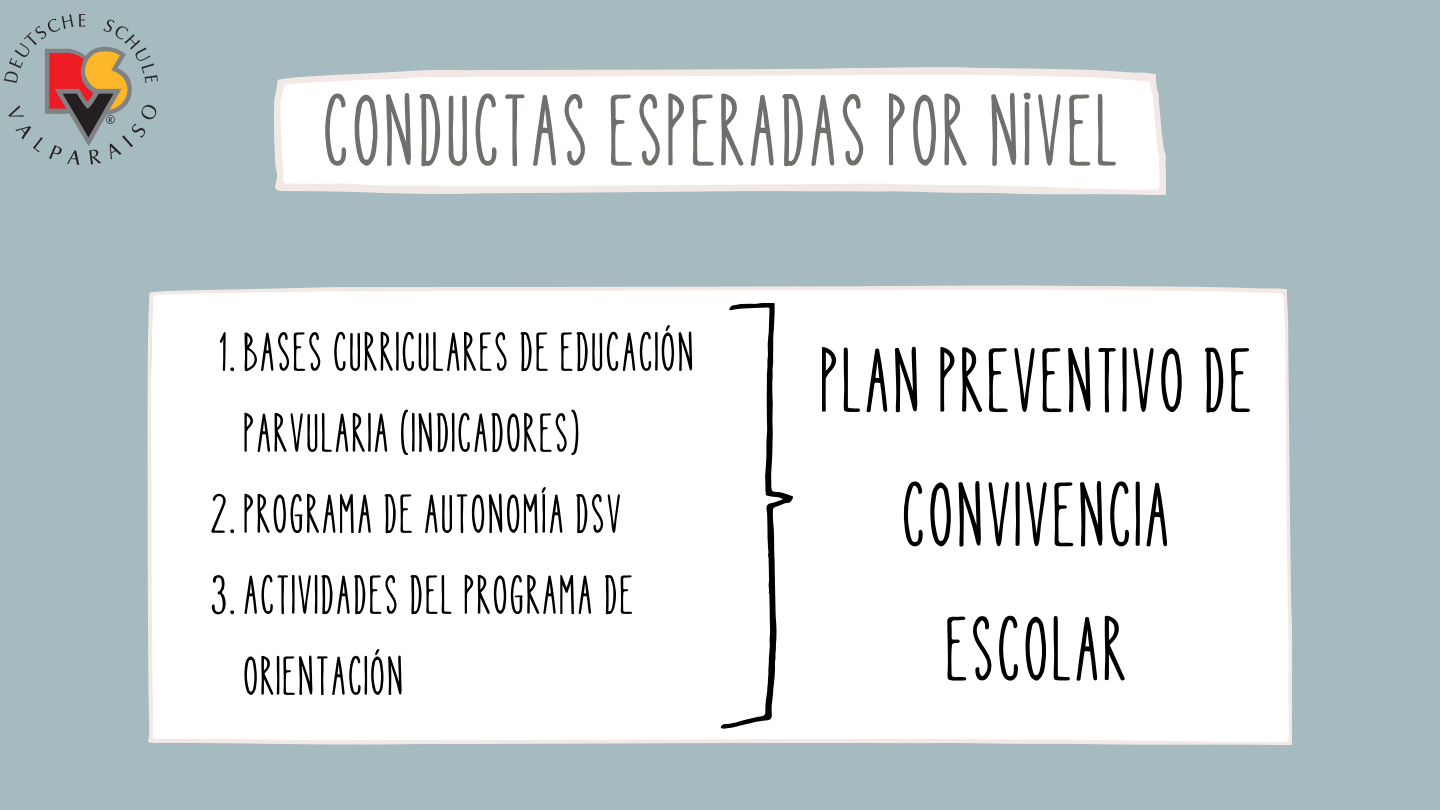
<style>
.page{position:relative;width:1440px;height:810px;background:#a5bbbf}
.page>*{position:absolute;margin:0;border:0;box-sizing:border-box;transform-origin:0 0}
.t1{font:107.2px "Handwrite";letter-spacing:.02em;color:#716f6c}
.t2{font:96.3px/134.2px "Handwrite";letter-spacing:.02em;color:#000;text-align:center}
.t3{font:58px/81px "Handwrite";letter-spacing:.02em;color:#000}
</style>
<div class="page">
<svg style="left:274px;top:67px;width:892px;height:128px;fill:#fff"></svg>
<img style="left:5px;top:15px;width:152px;height:150px">
<div style="left:148px;top:285px;width:1144px;height:460px;background:#fff"></div>
<svg style="left:712px;top:302px;width:86px;height:427px"></svg>
<p class="t1" style="left:322px;top:79px;width:798px">CONDUCTAS ESPERADAS POR NIVEL</p>
<p class="t3" style="left:243px;top:311px;width:453px;text-indent:-25px">1.BASES CURRICULARES DE EDUCACIÓN<br>PARVULARIA (INDICADORES)</p>
<p class="t3" style="left:210px;top:473px;width:413px">2.PROGRAMA DE AUTONOMÍA DSV</p>
<p class="t3" style="left:243px;top:554px;width:392px;text-indent:-33px">3.ACTIVIDADES DEL PROGRAMA DE<br>ORIENTACIÓN</p>
<p class="t2" style="left:819px;top:313px;width:434px">PLAN PREVENTIVO DE<br>CONVIVENCIA<br>ESCOLAR</p>
</div>
